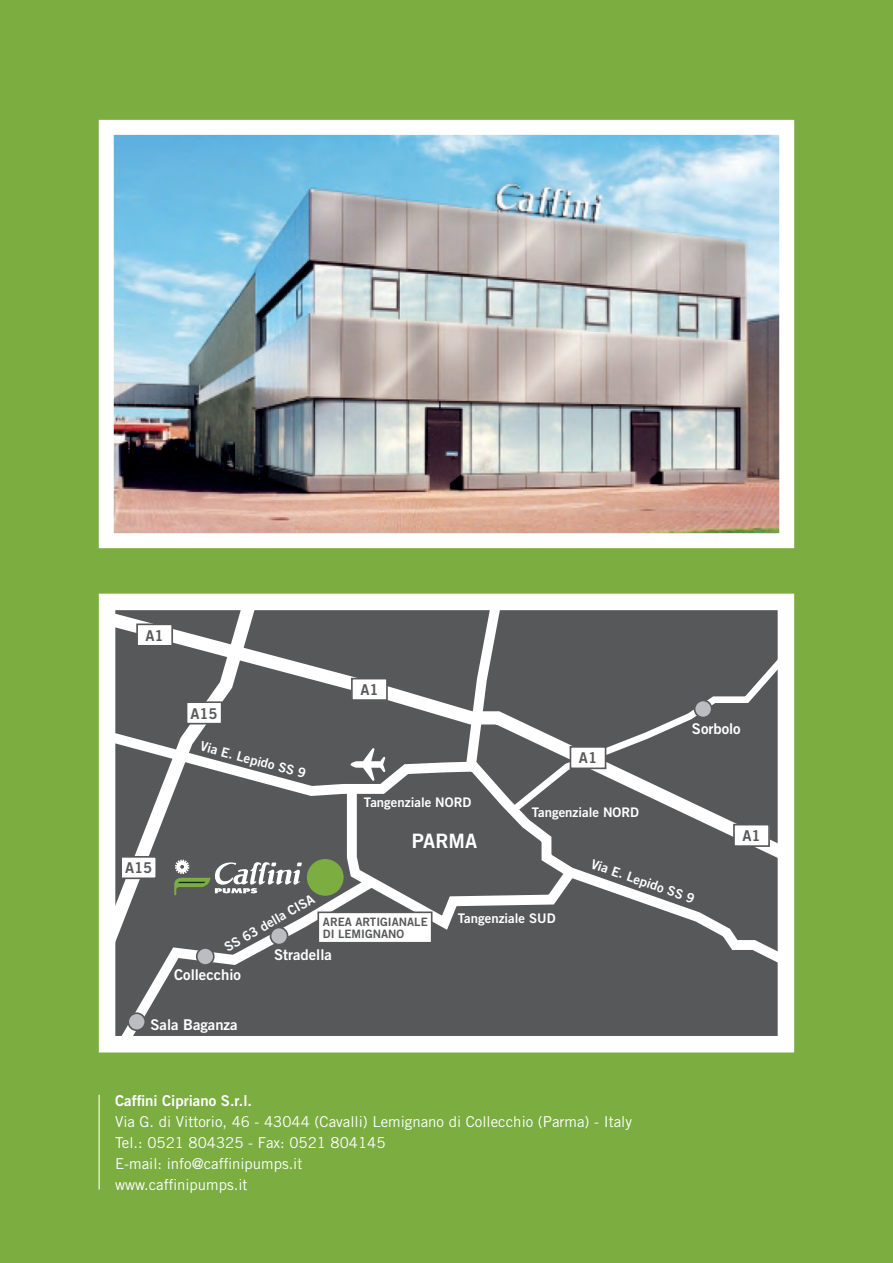
<style>
.page{position:relative;width:893px;height:1263px;background:#7bad41}
.page>*{position:absolute;margin:0;border:0;box-sizing:border-box;transform-origin:0 0}
.t1{font:19.8px "Trade Gothic LT Std Bd 2";color:#fff}
.t2{font:15px/21px "Trade Gothic LT Std";color:#fff}
.t3{font:15px "Trade Gothic LT Std Bd 2";color:#fff}
.t4{font:14.85px "Trade Gothic LT Std Bd 2";color:#fff}
.t5{font:14.85px "Trade Gothic LT Std Bd 2";color:#57585a}
.t6{font:13.2px "Trade Gothic LT Std Bd 2";color:#fff}
.t7{font:11.55px/11.6px "Trade Gothic LT Std Bd 2";color:#57585a}
</style>
<div class="page">
<div style="left:113px;top:602px;width:667px;height:436px;background:#57585a"></div>
<svg style="left:267px;top:654px;width:75px;height:34px"></svg>
<svg style="left:98px;top:593px;width:169px;height:130px"></svg>
<svg style="left:98px;top:723px;width:678px;height:250px"></svg>
<svg style="left:117px;top:868px;width:269px;height:166px"></svg>
<div style="left:307px;top:859px;width:37px;height:37px;background:#7bad41;border-radius:50%"></div>
<svg style="left:584px;top:661px;width:192px;height:158px"></svg>
<div style="left:121px;top:857px;width:35px;height:21px;background:#fff"></div>
<div style="left:120px;top:856px;width:37px;height:23px;border:2px solid #57585a"></div>
<div style="left:187px;top:702px;width:35px;height:22px;background:#fff"></div>
<div style="left:186px;top:701px;width:36px;height:23px;border:2px solid #57585a"></div>
<div style="left:137px;top:624px;width:35px;height:22px;background:#fff"></div>
<div style="left:136px;top:623px;width:37px;height:24px;border:2px solid #57585a"></div>
<div style="left:734px;top:825px;width:35px;height:21px;background:#fff"></div>
<div style="left:733px;top:824px;width:37px;height:23px;border:2px solid #57585a"></div>
<div style="left:270px;top:927px;width:18px;height:17px;background:#bcbdc0;border-radius:50%"></div>
<div style="left:270px;top:927px;width:18px;height:18px;border:2px solid #57585a;border-radius:50%"></div>
<div style="left:197px;top:948px;width:17px;height:17px;background:#bcbdc0;border-radius:50%"></div>
<div style="left:196px;top:947px;width:19px;height:19px;border:2px solid #57585a;border-radius:50%"></div>
<div style="left:128px;top:1013px;width:17px;height:17px;background:#bcbdc0;border-radius:50%"></div>
<div style="left:127px;top:1012px;width:19px;height:19px;border:2px solid #57585a;border-radius:50%"></div>
<div style="left:695px;top:700px;width:17px;height:17px;background:#bcbdc0;border-radius:50%"></div>
<div style="left:694px;top:700px;width:18px;height:18px;border:2px solid #57585a;border-radius:50%"></div>
<div style="left:570px;top:747px;width:36px;height:21px;background:#fff"></div>
<div style="left:570px;top:746px;width:36px;height:23px;border:2px solid #57585a"></div>
<div style="left:318px;top:912px;width:114px;height:31px;background:#fff"></div>
<div style="left:317px;top:911px;width:115px;height:32px;border:2px solid #57585a"></div>
<svg style="left:342px;top:593px;width:242px;height:344px"></svg>
<svg style="left:174px;top:859px;width:128px;height:36px"></svg>
<div style="left:99px;top:594px;width:695px;height:458px;border:17px solid #fff"></div>
<hr style="left:99px;top:1095px;width:1px;height:94px;background:#fff">
<img style="left:115px;top:136px;width:663px;height:396px">
<div style="left:99px;top:120px;width:695px;height:428px;border:15px solid #fff"></div>
<p class="t5" style="left:146px;top:626px;width:20px">A1</p>
<p class="t5" style="left:125px;top:859px;width:29px">A15</p>
<p class="t5" style="left:190px;top:704px;width:29px">A15</p>
<p class="t6" style="left:203px;top:738px;width:110px;rotate:15deg">Via E. Lepido SS 9</p>
<p class="t5" style="left:360px;top:681px;width:20px">A1</p>
<p class="t6" style="left:364px;top:794px;width:109px">Tangenziale NORD</p>
<h1 class="t1" style="left:412px;top:828px;width:67px">PARMA</h1>
<p class="t5" style="left:579px;top:749px;width:20px">A1</p>
<p class="t6" style="left:532px;top:804px;width:109px">Tangenziale NORD</p>
<p class="t4" style="left:692px;top:719px;width:50px">Sorbolo</p>
<p class="t5" style="left:742px;top:827px;width:20px">A1</p>
<p class="t6" style="left:221px;top:940px;width:102px;rotate:-29deg">SS 63 della CISA</p>
<p class="t7" style="left:323px;top:916px;width:106px">AREA ARTIGIANALE<br>DI LEMIGNANO</p>
<p class="t4" style="left:274px;top:945px;width:59px">Stradella</p>
<p class="t6" style="left:458px;top:910px;width:99px">Tangenziale SUD</p>
<p class="t6" style="left:594px;top:856px;width:110px;rotate:19deg">Via E. Lepido SS 9</p>
<p class="t4" style="left:174px;top:965px;width:68px">Collecchio</p>
<p class="t4" style="left:151px;top:1016px;width:89px">Sala Baganza</p>
<p class="t3" style="left:115px;top:1091px;width:139px">Caffini Cipriano S.r.l.</p>
<p class="t2" style="left:115px;top:1110px;width:518px">Via G. di Vittorio, 46 - 43044 (Cavalli) Lemignano di Collecchio (Parma) - Italy Tel.: 0521 804325 - Fax: 0521 804145<br>E-mail: info@caffinipumps.it<br>www.caffinipumps.it</p>
</div>
